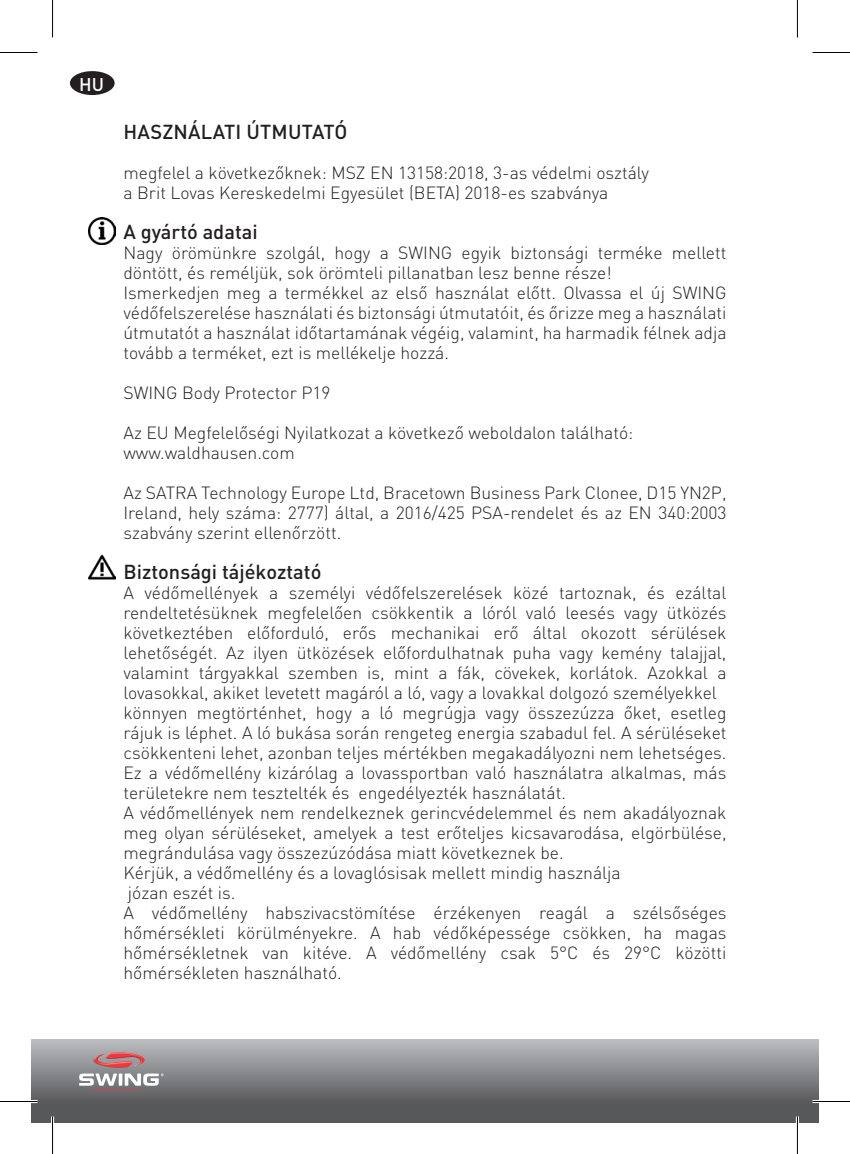
<style>
.page{position:relative;width:850px;height:1154px;background:#fff}
.page>*{position:absolute;margin:0;border:0;box-sizing:border-box;transform-origin:0 0}
.t1{font:500 20px "DIN Pro";color:#231f20}
.t2{font:500 18.25px "DIN Pro";color:#fff}
.t3{font:300 17.5px/20px "DIN Pro";color:#231f20}
</style>
<div class="page">
<svg style="left:31px;top:1039px;width:787px;height:84px;background:#7d7f81"></svg>
<svg style="left:79px;top:1067px;width:84px;height:24px"></svg>
<img style="left:93px;top:1054px;width:39px;height:13px">
<img style="left:106px;top:1052px;width:38px;height:14px">
<div style="left:70px;top:71px;width:45px;height:24px;background:#231f20;border-radius:50%"></div>
<img style="left:89px;top:218px;width:27px;height:27px">
<img style="left:89px;top:554px;width:27px;height:26px">
<hr style="left:0;top:1100px;width:38px;height:3px;background:#fff">
<hr style="left:812px;top:1100px;width:37px;height:3px;background:#fff">
<hr style="left:51px;top:1116px;width:3px;height:38px;background:#fff">
<hr style="left:795px;top:1116px;width:3px;height:38px;background:#fff">
<hr style="left:0;top:52px;width:38px;height:1px;background:#000">
<hr style="left:812px;top:52px;width:37px;height:1px;background:#000">
<hr style="left:0;top:1101px;width:38px;height:1px;background:#000">
<hr style="left:812px;top:1101px;width:37px;height:1px;background:#000">
<hr style="left:52px;top:0;width:1px;height:38px;background:#000">
<hr style="left:52px;top:1116px;width:1px;height:38px;background:#000">
<hr style="left:796px;top:0;width:1px;height:38px;background:#000">
<hr style="left:796px;top:1116px;width:1px;height:38px;background:#000">
<p class="t2" style="left:79px;top:72px;width:26px">HU</p>
<p class="t1" style="left:123px;top:118px;width:225px">HASZNÁLATI ÚTMUTATÓ</p>
<p class="t3" style="left:123px;top:162px;width:526px">megfelel a következőknek: MSZ EN 13158:2018, 3-as védelmi osztály a Brit Lovas Kereskedelmi Egyesület (BETA) 2018-es szabványa</p>
<p class="t1" style="left:123px;top:218px;width:136px">A gyártó adatai</p>
<p class="t3" style="left:123px;top:242px;width:604px">Nagy örömünkre szolgál, hogy a SWING egyik biztonsági terméke mellett döntött, és reméljük, sok örömteli pillanatban lesz benne része!<br>Ismerkedjen meg a termékkel az első használat előtt. Olvassa el új SWING védőfelszerelése használati és biztonsági útmutatóit, és őrizze meg a használati útmutatót a használat időtartamának végéig, valamint, ha harmadik félnek adja tovább a terméket, ezt is mellékelje hozzá.</p>
<p class="t3" style="left:123px;top:382px;width:208px">SWING Body Protector P19</p>
<p class="t3" style="left:123px;top:422px;width:511px">Az EU Megfelelőségi Nyilatkozat a következő weboldalon található: www.waldhausen.com</p>
<p class="t3" style="left:123px;top:482px;width:604px;text-align:justify">Az SATRA Technology Europe Ltd, Bracetown Business Park Clonee, D15 YN2P, Ireland, hely száma: 2777) által, a 2016/425 PSA-rendelet és az EN 340:2003 szabvány szerint ellenőrzött.</p>
<p class="t1" style="left:123px;top:558px;width:199px">Biztonsági tájékoztató</p>
<p class="t3" style="left:123px;top:582px;width:604px">A védőmellények a személyi védőfelszerelések közé tartoznak, és ezáltal rendeltetésüknek megfelelően csökkentik a lóról való leesés vagy ütközés következtében előforduló, erős mechanikai erő által okozott sérülések lehetőségét. Az ilyen ütközések előfordulhatnak puha vagy kemény talajjal, valamint tárgyakkal szemben is, mint a fák, cövekek, korlátok. Azokkal a lovasokkal, akiket levetett magáról a ló, vagy a lovakkal dolgozó személyekkel könnyen megtörténhet, hogy a ló megrúgja vagy összezúzza őket, esetleg rájuk is léphet. A ló bukása során rengeteg energia szabadul fel. A sérüléseket csökkenteni lehet, azonban teljes mértékben megakadályozni nem lehetséges.<br>Ez a védőmellény kizárólag a lovassportban való használatra alkalmas, más területekre nem tesztelték és engedélyezték használatát.<br>A védőmellények nem rendelkeznek gerincvédelemmel és nem akadályoznak meg olyan sérüléseket, amelyek a test erőteljes kicsavarodása, elgörbülése, megrándulása vagy összezúzódása miatt következnek be.<br>Kérjük, a védőmellény és a lovaglósisak mellett mindig használja<br>józan eszét is.<br>A védőmellény habszivacstömítése érzékenyen reagál a szélsőséges hőmérsékleti körülményekre. A hab védőképessége csökken, ha magas hőmérsékletnek van kitéve. A védőmellény csak 5°C és 29°C közötti hőmérsékleten használható.</p>
</div>
